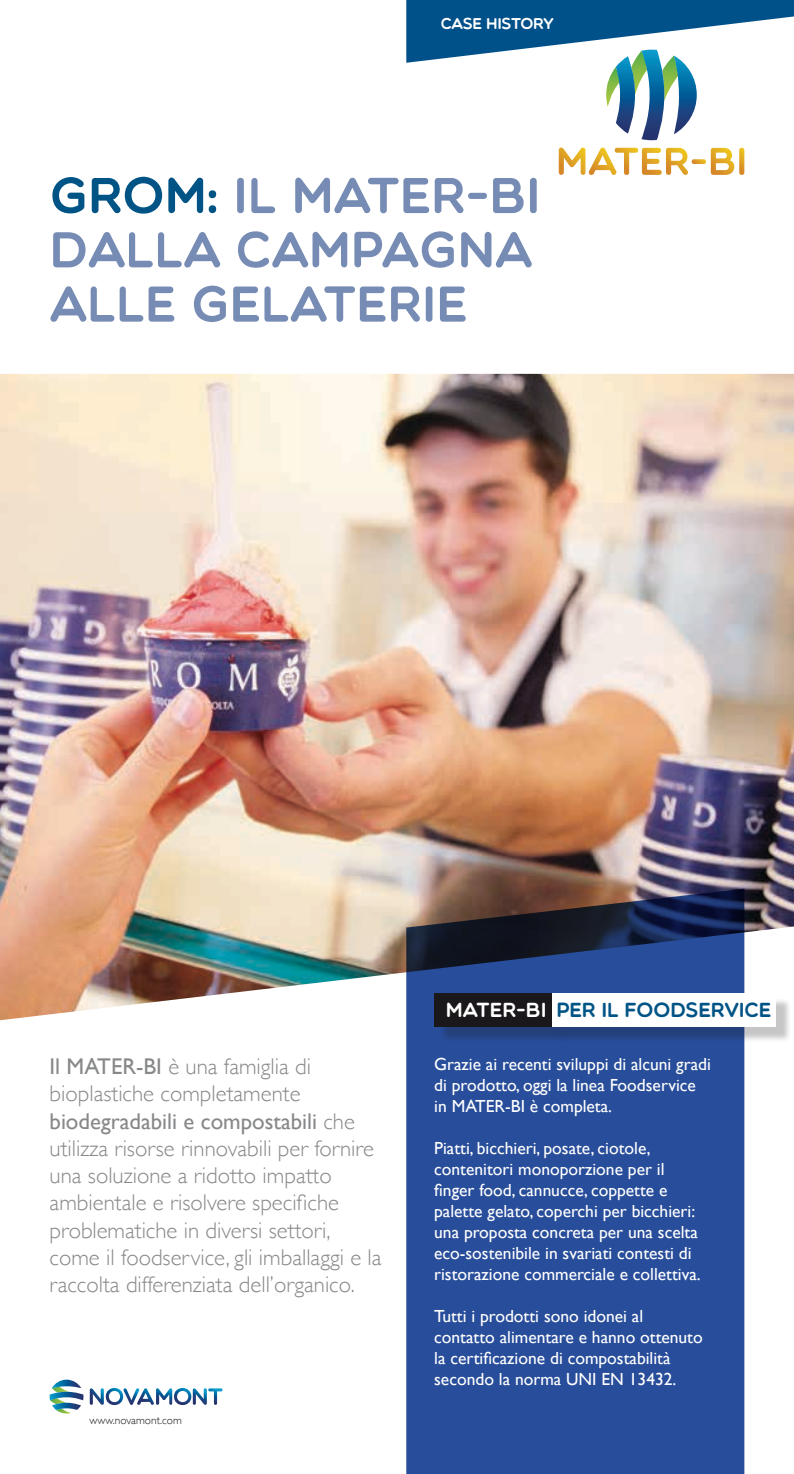
<style>
.page{position:relative;width:794px;height:1474px;background:#fff}
.page>*{position:absolute;margin:0;border:0;box-sizing:border-box;transform-origin:0 0}
.t1{font:50.75px/54.2px "Multicolore";color:#768cb4}
.t2{font:300 22.75px/27.3px "Gill Sans";color:#87888a}
.t3{font:20.47px "Multicolore";letter-spacing:-.01em;color:#005485}
.t4{font:17.5px/21px "Gill Sans";color:#fff}
.t5{font:15.75px "Multicolore";letter-spacing:-.02em;color:#fff}
.t6{font:300 11.38px "Gill Sans";color:#1a181b}
.s1{color:#005485}
.s2{color:#fff}
.s3{font-weight:400}
</style>
<div class="page">
<img style="left:0;top:374px;width:794px;height:646px">
<svg style="left:90px;top:1387px;width:132px;height:18px"></svg>
<svg style="left:50px;top:1379px;width:33px;height:34px"></svg>
<svg style="left:559px;top:147px;width:185px;height:28px"></svg>
<svg style="left:406px;top:0;width:388px;height:140px"></svg>
<svg style="left:406px;top:888px;width:338px;height:585px;background:#29498e"></svg>
<div style="left:439px;top:997px;width:129px;height:45px;background:#1a181b;opacity:.25"></div>
<div style="left:434px;top:992px;width:118px;height:34px;background:#1a181b"></div>
<div style="left:558px;top:997px;width:234px;height:45px;background:#1a181b;opacity:.25"></div>
<div style="left:552px;top:992px;width:224px;height:34px;background:#fff"></div>
<p class="t5" style="left:441px;top:14px;width:114px">CASE HISTORY</p>
<h1 class="t1" style="left:50px;top:167px;width:492px"><span class="s1">GROM:</span> IL MATER-BI<br>DALLA CAMPAGNA<br>ALLE GELATERIE</h1>
<p class="t3" style="left:446px;top:997px;width:327px"><span class="s2">MATER-BI</span> PER IL FOODSERVICE</p>
<p class="t2" style="left:50px;top:1051px;width:333px"><span class="s3">Il MATER-BI</span> è una famiglia di bioplastiche completamente <span class="s3">biodegradabili e compostabili</span> che utilizza risorse rinnovabili per fornire una soluzione a ridotto impatto ambientale e risolvere specifiche problematiche in diversi settori, come il foodservice, gli imballaggi e la raccolta differenziata dell’organico.</p>
<p class="t4" style="left:434px;top:1053px;width:278px">Grazie ai recenti sviluppi di alcuni gradi di prodotto, oggi la linea Foodservice in MATER-BI è completa.</p>
<p class="t4" style="left:434px;top:1137px;width:268px">Piatti, bicchieri, posate, ciotole, contenitori monoporzione per il finger food, cannucce, coppette e palette gelato, coperchi per bicchieri: una proposta concreta per una scelta eco-sostenibile in svariati contesti di ristorazione commerciale e collettiva.</p>
<p class="t4" style="left:434px;top:1305px;width:270px">Tutti i prodotti sono idonei al contatto alimentare e hanno ottenuto la certificazione di compostabilità secondo la norma UNI EN 13432.</p>
<p class="t6" style="left:89px;top:1411px;width:94px">www.novamont.com</p>
</div>
